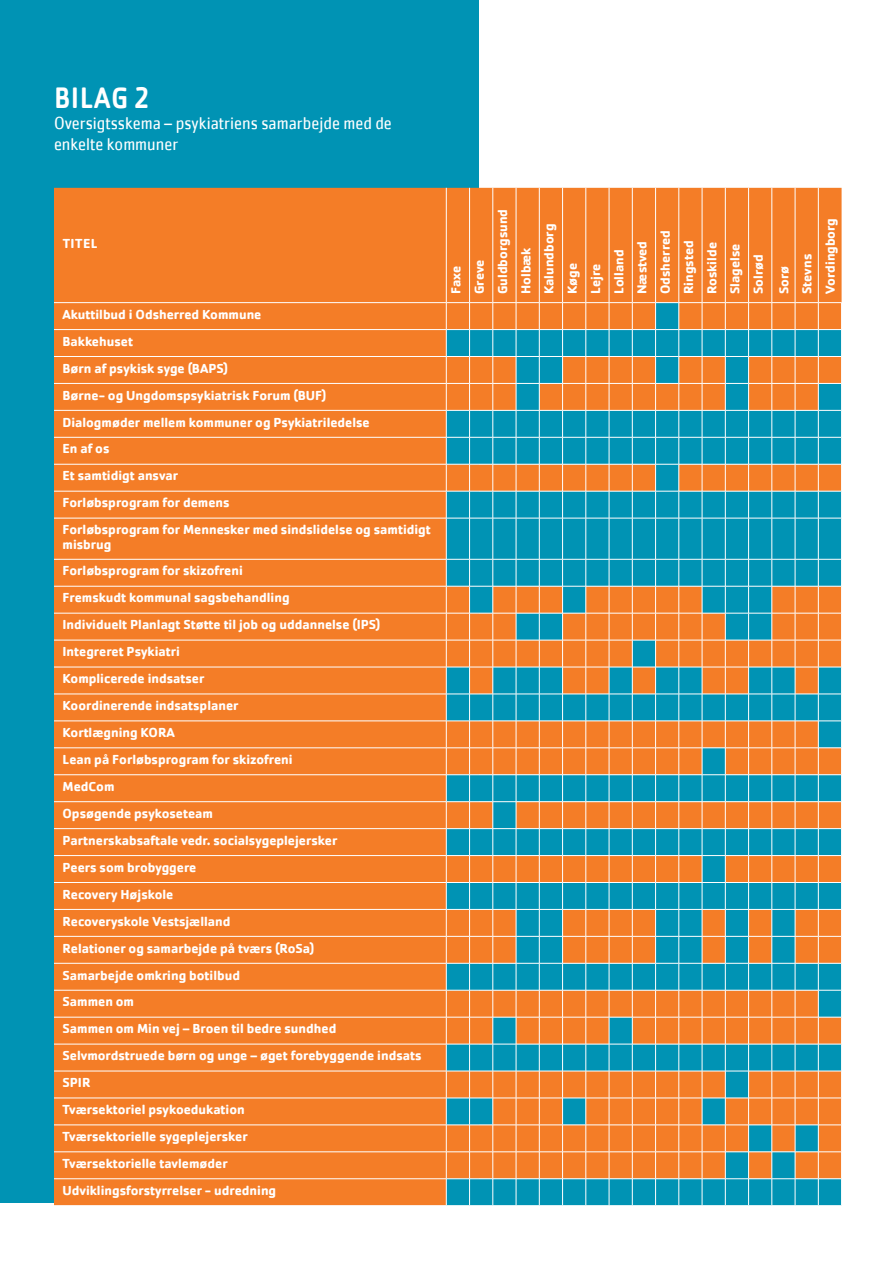
<style>
.page{position:relative;width:893px;height:1263px;background:#fff}
.page>*{position:absolute;margin:0;border:0;box-sizing:border-box;transform-origin:0 0}
.t1{font:500 30.6px "Cachet Pro";letter-spacing:.035em;color:#fff;scale:.9 1}
.t2{font:18px/21px "Cachet Pro";color:#fff;scale:.9 1}
.t3{font:700 13.5px/27px "Cachet Pro";color:#fff}
</style>
<div class="page">
<div style="left:0;top:0;width:478px;height:1202px;background:#0093b4"></div>
<div style="left:54px;top:188px;width:788px;height:1017px;background:#f47d27"></div>
<div style="left:447px;top:519px;width:394px;height:40px;background:#0093b4"></div>
<hr style="left:446px;top:188px;width:1px;height:114px;background:#fff">
<hr style="left:469px;top:188px;width:1px;height:114px;background:#fff">
<hr style="left:493px;top:188px;width:1px;height:114px;background:#fff">
<hr style="left:516px;top:188px;width:1px;height:114px;background:#fff">
<hr style="left:54px;top:302px;width:392px;height:1px;background:#fff">
<hr style="left:54px;top:329px;width:392px;height:1px;background:#fff">
<hr style="left:54px;top:356px;width:392px;height:1px;background:#fff">
<hr style="left:54px;top:383px;width:392px;height:1px;background:#fff">
<hr style="left:54px;top:410px;width:392px;height:1px;background:#fff">
<hr style="left:54px;top:437px;width:392px;height:1px;background:#fff">
<hr style="left:54px;top:464px;width:392px;height:1px;background:#fff">
<hr style="left:54px;top:491px;width:392px;height:1px;background:#fff">
<hr style="left:54px;top:518px;width:392px;height:1px;background:#fff">
<hr style="left:446px;top:518px;width:1px;height:41px;background:#fff">
<hr style="left:469px;top:518px;width:1px;height:41px;background:#fff">
<hr style="left:493px;top:518px;width:1px;height:41px;background:#fff">
<hr style="left:516px;top:518px;width:1px;height:41px;background:#fff">
<hr style="left:539px;top:518px;width:1px;height:41px;background:#fff">
<hr style="left:562px;top:518px;width:1px;height:41px;background:#fff">
<hr style="left:586px;top:518px;width:1px;height:41px;background:#fff">
<hr style="left:609px;top:518px;width:1px;height:41px;background:#fff">
<hr style="left:632px;top:518px;width:1px;height:41px;background:#fff">
<hr style="left:655px;top:518px;width:1px;height:41px;background:#fff">
<hr style="left:679px;top:518px;width:1px;height:41px;background:#fff">
<hr style="left:702px;top:518px;width:1px;height:41px;background:#fff">
<hr style="left:725px;top:518px;width:1px;height:41px;background:#fff">
<hr style="left:748px;top:518px;width:1px;height:41px;background:#fff">
<hr style="left:772px;top:518px;width:1px;height:41px;background:#fff">
<hr style="left:795px;top:518px;width:1px;height:41px;background:#fff">
<svg style="left:446px;top:302px;width:396px;height:217px;background:#769382"></svg>
<hr style="left:818px;top:518px;width:1px;height:41px;background:#fff">
<hr style="left:841px;top:518px;width:1px;height:41px;background:#fff">
<hr style="left:54px;top:559px;width:392px;height:1px;background:#fff">
<hr style="left:54px;top:586px;width:392px;height:1px;background:#fff">
<hr style="left:54px;top:613px;width:392px;height:1px;background:#fff">
<hr style="left:54px;top:640px;width:392px;height:1px;background:#fff">
<hr style="left:54px;top:667px;width:392px;height:1px;background:#fff">
<hr style="left:54px;top:694px;width:392px;height:1px;background:#fff">
<hr style="left:54px;top:721px;width:392px;height:1px;background:#fff">
<hr style="left:54px;top:747px;width:392px;height:1px;background:#fff">
<hr style="left:54px;top:774px;width:392px;height:1px;background:#fff">
<hr style="left:54px;top:801px;width:392px;height:1px;background:#fff">
<hr style="left:54px;top:828px;width:392px;height:1px;background:#fff">
<hr style="left:54px;top:855px;width:392px;height:1px;background:#fff">
<hr style="left:54px;top:882px;width:392px;height:1px;background:#fff">
<hr style="left:54px;top:909px;width:392px;height:1px;background:#fff">
<hr style="left:54px;top:936px;width:392px;height:1px;background:#fff">
<hr style="left:54px;top:963px;width:392px;height:1px;background:#fff">
<hr style="left:54px;top:990px;width:392px;height:1px;background:#fff">
<hr style="left:54px;top:1017px;width:392px;height:1px;background:#fff">
<hr style="left:54px;top:1044px;width:392px;height:1px;background:#fff">
<hr style="left:54px;top:1071px;width:392px;height:1px;background:#fff">
<hr style="left:54px;top:1098px;width:392px;height:1px;background:#fff">
<hr style="left:54px;top:1124px;width:392px;height:1px;background:#fff">
<hr style="left:54px;top:1151px;width:392px;height:1px;background:#fff">
<hr style="left:54px;top:1178px;width:392px;height:1px;background:#fff">
<svg style="left:446px;top:559px;width:396px;height:647px;background:#909173"></svg>
<hr style="left:539px;top:188px;width:1px;height:114px;background:#fff">
<hr style="left:562px;top:188px;width:1px;height:114px;background:#fff">
<hr style="left:586px;top:188px;width:1px;height:114px;background:#fff">
<hr style="left:609px;top:188px;width:1px;height:114px;background:#fff">
<hr style="left:632px;top:188px;width:1px;height:114px;background:#fff">
<hr style="left:655px;top:188px;width:1px;height:114px;background:#fff">
<hr style="left:679px;top:188px;width:1px;height:114px;background:#fff">
<hr style="left:702px;top:188px;width:1px;height:114px;background:#fff">
<hr style="left:725px;top:188px;width:1px;height:114px;background:#fff">
<hr style="left:748px;top:188px;width:1px;height:114px;background:#fff">
<hr style="left:772px;top:188px;width:1px;height:114px;background:#fff">
<hr style="left:795px;top:188px;width:1px;height:114px;background:#fff">
<hr style="left:818px;top:188px;width:1px;height:114px;background:#fff">
<h1 class="t1" style="left:54px;top:80px;width:107px">BILAG 2</h1>
<h2 class="t2" style="left:54px;top:113px;width:377px">Oversigtsskema – psykiatriens samarbejde med de enkelte kommuner</h2>
<p class="t3" style="left:63px;top:230px;width:36px">TITEL</p>
<p class="t3" style="left:63px;top:301px;width:370px">Akuttilbud i Odsherred Kommune<br>Bakkehuset<br>Børn af psykisk syge (BAPS)<br>Børne- og Ungdomspsykiatrisk Forum (BUF)<br>Dialogmøder mellem kommuner og Psykiatriledelse<br>En af os<br>Et samtidigt ansvar<br>Forløbsprogram for demens<br>Forløbsprogram for Mennesker med sindslidelse og samtidigt</p>
<p class="t3" style="left:63px;top:530px;width:360px">misbrug<br>Forløbsprogram for skizofreni<br>Fremskudt kommunal sagsbehandling<br>Individuelt Planlagt Støtte til job og uddannelse (IPS)<br>Integreret Psykiatri<br>Komplicerede indsatser<br>Koordinerende indsatsplaner<br>Kortlægning KORA<br>Lean på Forløbsprogram for skizofreni<br>MedCom<br>Opsøgende psykoseteam<br>Partnerskabsaftale vedr. socialsygeplejersker<br>Peers som brobyggere<br>Recovery Højskole<br>Recoveryskole Vestsjælland<br>Relationer og samarbejde på tværs (RoSa)<br>Samarbejde omkring botilbud<br>Sammen om<br>Sammen om Min vej – Broen til bedre sundhed<br>Selvmordstruede børn og unge – øget forebyggende indsats<br>SPIR<br>Tværsektoriel psykoedukation<br>Tværsektorielle sygeplejersker<br>Tværsektorielle tavlemøder<br>Udviklingsforstyrrelser - udredning</p>
<p class="t3" style="left:444px;top:294px;width:87px;line-height:23.2px;rotate:-90deg">Faxe<br>Greve<br>Guldborgsund<br>Holbæk<br>Kalundborg<br>Køge<br>Lejre<br>Lolland<br>Næstved<br>Odsherred<br>Ringsted<br>Roskilde<br>Slagelse<br>Solrød</p>
<p class="t3" style="left:772px;top:294px;width:78px;line-height:23.2px;rotate:-90deg">Sorø<br>Stevns<br>Vordingborg</p>
</div>
